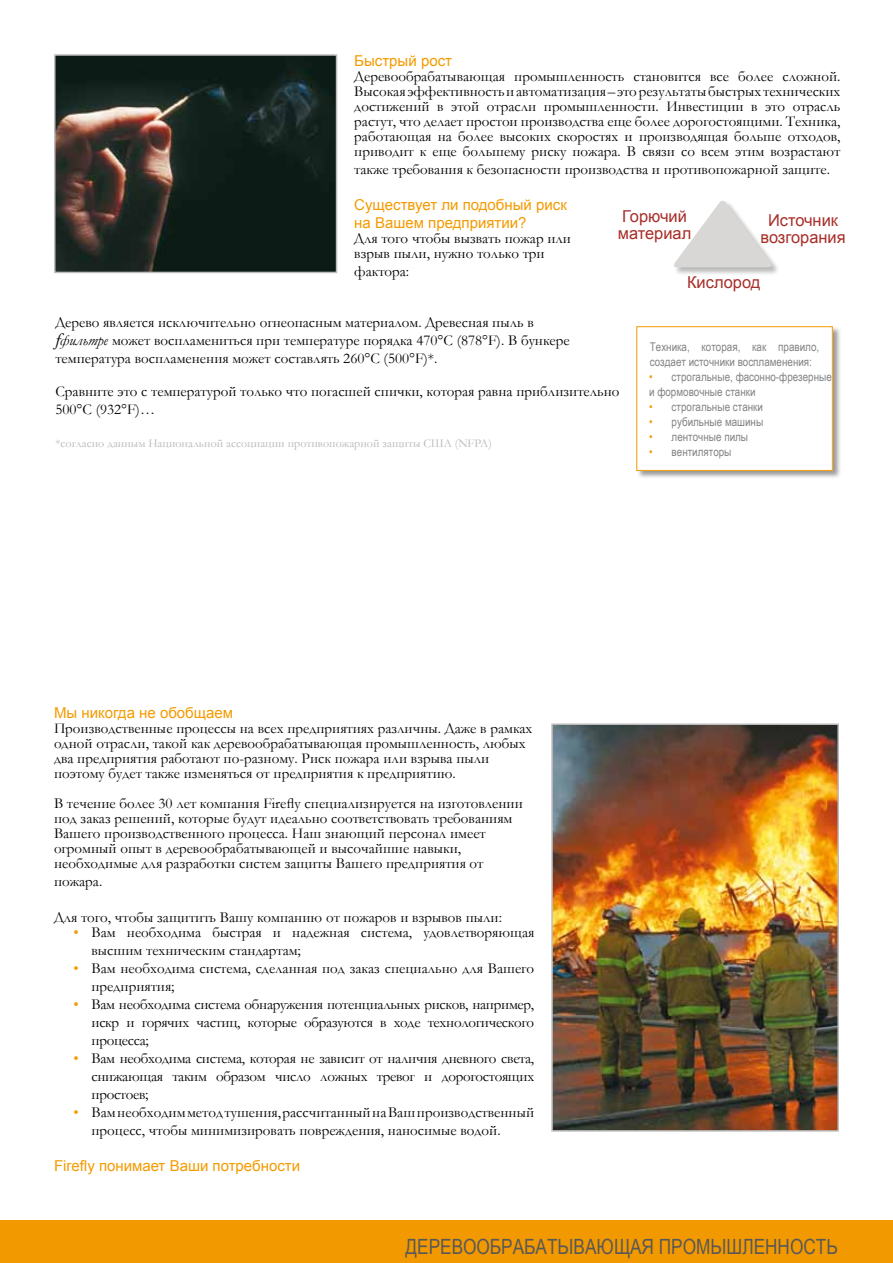
<style>
.page{position:relative;width:893px;height:1263px;background:#fff}
.page>*{position:absolute;margin:0;border:0;box-sizing:border-box;transform-origin:0 0}
.t1{font:21px "Arial Narrow";color:#58585a}
.t2{font:16.35px/16.4px "Arial";color:#a72e29}
.t3{font:15px/15px "Garamond";color:#000}
.t4{font:15px/18px "Arial";color:#f49b00}
.t5{font:12px/15px "Arial Narrow";color:#838486}
.t6{font:12px "Garamond";color:#b5b7b8}
.s1{font-family:"Adobe Garamond";font-style:italic;font-size:16.5px}
.s2{font-style:italic}
.s3{color:#f49b00}
</style>
<div class="page">
<img style="left:57px;top:57px;width:277px;height:213px">
<div style="left:54px;top:54px;width:283px;height:219px;border:2px solid #bfbebe"></div>
<div style="left:636px;top:326px;width:206px;height:154px;background:#000;opacity:.4"></div>
<div style="left:637px;top:327px;width:195px;height:143px;background:#fff"></div>
<div style="left:636px;top:326px;width:197px;height:145px;border:1px solid #f49b00"></div>
<div style="left:673px;top:200px;width:107px;height:76px;background:#000;opacity:.28"></div>
<svg style="left:673px;top:200px;width:101px;height:67px"></svg>
<div style="left:0;top:1220px;width:893px;height:43px;background:#f39900"></div>
<img style="left:554px;top:726px;width:282px;height:403px">
<div style="left:551px;top:723px;width:288px;height:409px;border:2px solid #bfbebe"></div>
<p class="t4" style="left:354px;top:52px;width:99px">Быстрый рост</p>
<p class="t3" style="left:354px;top:68px;width:488px;text-align:justify">Деревообрабатывающая промышленность становится все более сложной.<br>Высокая эффективность и автоматизация – это результаты быстрых технических достижений в этой отрасли промышленности. Инвестиции в это отрасль растут, что делает простои производства еще более дорогостоящими. Техника, работающая на более высоких скоростях и производящая больше отходов, приводит к еще большему риску пожара. В связи со всем этим возрастают</p>
<p class="t3" style="left:354px;top:161px;width:477px">также требования к безопасности производства и противопожарной защите.</p>
<p class="t4" style="left:354px;top:196px;width:214px">Существует ли подобный риск на Вашем предприятии?</p>
<p class="t3" style="left:354px;top:230px;width:218px">Для того чтобы вызвать пожар или взрыв пыли, нужно только три</p>
<p class="t3" style="left:354px;top:263px;width:56px">фактора:</p>
<p class="t3" style="left:55px;top:313px;width:516px;line-height:18px">Дерево является исключительно огнеопасным материалом. Древесная пыль в <span class="s1">f</span><span class="s2">фильтре</span> может воспламениться при температуре порядка 470°C (878°F). В бункере температура воспламенения может составлять 260°C (500°F)*.</p>
<p class="t3" style="left:55px;top:382px;width:566px;line-height:18px">Сравните это с температурой только что погасшей спички, которая равна приблизительно<br>500°C (932°F)…</p>
<p class="t6" style="left:55px;top:435px;width:438px">*согласно данным Национальной ассоциации противопожарной защиты США (NFPA)</p>
<p class="t2" style="left:618px;top:208px;width:75px">Горючий материал</p>
<p class="t2" style="left:760px;top:213px;width:87px;text-align:center">Источник возгорания</p>
<p class="t2" style="left:687px;top:274px;width:75px">Кислород</p>
<p class="t5" style="left:650px;top:339px;width:171px">Техника, которая, как правило, создает источники воспламенения:</p>
<p class="t5" style="left:649px;top:369px;width:184px"><span class="s3">•</span> строгальные, фасонно-фрезерные и формовочные станки</p>
<p class="t5" style="left:649px;top:399px;width:115px"><span class="s3">•</span> строгальные станки</p>
<p class="t5" style="left:649px;top:414px;width:116px"><span class="s3">•</span> рубильные машины</p>
<p class="t5" style="left:649px;top:429px;width:101px"><span class="s3">•</span> ленточные пилы</p>
<p class="t5" style="left:649px;top:444px;width:84px"><span class="s3">•</span> вентиляторы</p>
<p class="t4" style="left:54px;top:704px;width:181px">Мы никогда не обобщаем</p>
<p class="t3" style="left:54px;top:720px;width:480px">Производственные процессы на всех предприятиях различны. Даже в рамках одной отрасли, такой как деревообрабатывающая промышленность, любых два предприятия работают по-разному. Риск пожара или взрыва пыли поэтому будет также изменяться от предприятия к предприятию.</p>
<p class="t3" style="left:54px;top:795px;width:470px">В течение более 30 лет компания Firefly специализируется на изготовлении под заказ решений, которые будут идеально соответствовать требованиям Вашего производственного процесса. Наш знающий персонал имеет огромный опыт в деревообрабатывающей и высочайшие навыки, необходимые для разработки систем защиты Вашего предприятия от</p>
<p class="t3" style="left:54px;top:873px;width:50px">пожара.</p>
<p class="t3" style="left:54px;top:909px;width:450px">Для того, чтобы защитить Вашу компанию от пожаров и взрывов пыли:</p>
<p class="t3" style="left:92px;top:923px;width:444px;line-height:18px;text-indent:-18px"><span class="s3">•</span> Вам необходима быстрая и надежная система, удовлетворяющая высшим техническим стандартам;</p>
<p class="t3" style="left:92px;top:959px;width:444px;line-height:18px;text-indent:-18px"><span class="s3">•</span> Вам необходима система, сделанная под заказ специально для Вашего предприятия;</p>
<p class="t3" style="left:92px;top:995px;width:444px;line-height:18px;text-align:justify;text-indent:-18px"><span class="s3">•</span> Вам необходима система обнаружения потенциальных рисков, например, искр и горячих частиц, которые образуются в ходе технологического процесса;</p>
<p class="t3" style="left:92px;top:1049px;width:444px;line-height:18px;text-align:justify;text-indent:-18px"><span class="s3">•</span> Вам необходима система, которая не зависит от наличия дневного света, снижающая таким образом число ложных тревог и дорогостоящих простоев;</p>
<p class="t3" style="left:92px;top:1103px;width:444px;line-height:18px;text-indent:-18px"><span class="s3">•</span> Вам необходим метод тушения, рассчитанный на Ваш производственный процесс, чтобы минимизировать повреждения, наносимые водой.</p>
<p class="t4" style="left:54px;top:1157px;width:248px">Firefly понимает Ваши потребности</p>
<h1 class="t1" style="left:406px;top:1231px;width:434px">ДЕРЕВООБРАБАТЫВАЮЩАЯ ПРОМЫШЛЕННОСТЬ</h1>
</div>
